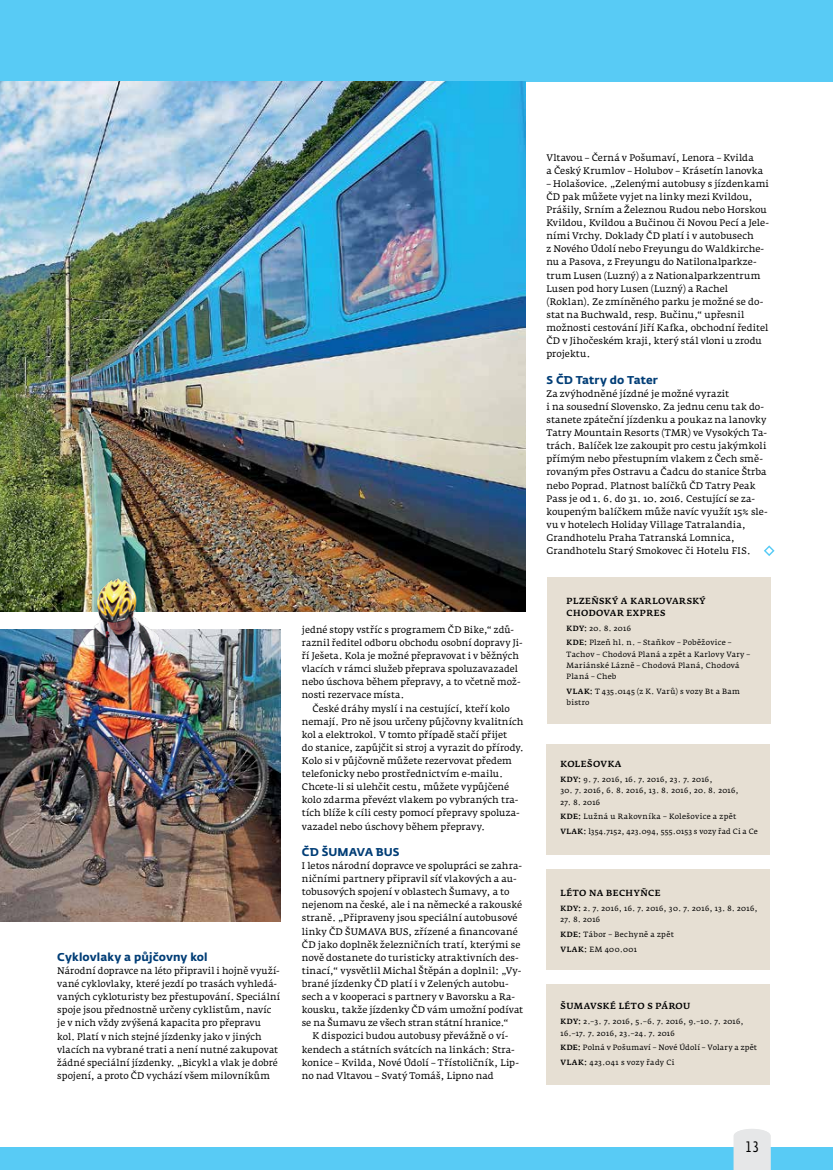
<style>
.page{position:relative;width:833px;height:1170px;background:#fff}
.page>*{position:absolute;margin:0;border:0;box-sizing:border-box;transform-origin:0 0}
.t1{font:15px "CD Fedra Cond Pro";color:#000}
.t2{font:700 11.25px "CD Fedra";letter-spacing:.01em;color:#003d76}
.t3{font:9.38px/13.1px "Fedra Serif A Pro";letter-spacing:.005em;color:#000}
.t4{font:500 8.75px/11.2px "Fedra Serif A Pro";letter-spacing:.055em;color:#000}
.t5{font:7.5px/14.8px "Fedra Serif A Pro";letter-spacing:.04em;color:#000}
.s1{font-weight:500}
</style>
<div class="page">
<div style="left:0;top:1147px;width:833px;height:22px;background:#58cbf5"></div>
<svg style="left:733px;top:1129px;width:37px;height:40px"></svg>
<div style="left:0;top:0;width:833px;height:81px;background:#58cbf5"></div>
<img style="left:0;top:81px;width:525px;height:530px">
<div style="left:546px;top:869px;width:223px;height:100px;background:#e6dfd3"></div>
<div style="left:546px;top:984px;width:223px;height:100px;background:#e6dfd3"></div>
<div style="left:548px;top:577px;width:223px;height:146px;background:#e6dfd3"></div>
<div style="left:546px;top:743px;width:223px;height:111px;background:#e6dfd3"></div>
<img style="left:0;top:551px;width:281px;height:370px">
<svg style="left:764px;top:545px;width:10px;height:11px"></svg>
<p class="t2" style="left:57px;top:949px;width:152px">Cyklovlaky a půjčovny kol</p>
<p class="t3" style="left:57px;top:964px;width:224px">Národní dopravce na léto připravil i hojně využí&shy;vané cyklovlaky, které jezdí po trasách vyhledá&shy;vaných cykloturisty bez přestupování. Speciální spoje jsou přednostně určeny cyklistům, navíc je v nich vždy zvýšená kapacita pro přepravu kol. Platí v nich stejné jízdenky jako v jiných vlacích na vybrané trati a není nutné zakupovat žádné speciální jízdenky. „Bicykl a vlak je dobré spojení, a proto ČD vychází všem milovníkům</p>
<p class="t3" style="left:302px;top:623px;width:222px">jedné stopy vstříc s programem ČD Bike,“ zdů&shy;raznil ředitel odboru obchodu osobní dopravy Ji&shy;ří Ješeta. Kola je možné přepravovat i v běžných vlacích v rámci služeb přeprava spoluzavazadel nebo úschova během přepravy, a to včetně mož&shy;nosti rezervace místa.</p>
<p class="t3" style="left:302px;top:701px;width:224px;text-indent:11px">České dráhy myslí i na cestující, kteří kolo nemají. Pro ně jsou určeny půjčovny kvalitních kol a elektrokol. V tomto případě stačí přijet<br>do stanice, zapůjčit si stroj a vyrazit do přírody.<br>Kolo si v půjčovně můžete rezervovat předem telefonicky nebo prostřednictvím e-mailu.<br>Chcete-li si ulehčit cestu, můžete vypůjčené kolo zdarma převézt vlakem po vybraných tra&shy;tích blíže k cíli cesty pomocí přepravy spoluza&shy;vazadel nebo úschovy během přepravy.</p>
<p class="t2" style="left:302px;top:844px;width:99px">ČD ŠUMAVA BUS</p>
<p class="t3" style="left:302px;top:859px;width:222px">I letos národní dopravce ve spolupráci se zahra-</p>
<p class="t3" style="left:302px;top:872px;width:216px">ničními partnery připravil síť vlakových a au-</p>
<p class="t3" style="left:302px;top:885px;width:209px">tobusových spojení v oblastech Šumavy, a to</p>
<p class="t3" style="left:302px;top:898px;width:222px">nejenom na české, ale i na německé a rakouské</p>
<p class="t3" style="left:302px;top:911px;width:217px">straně. „Připraveny jsou speciální autobusové</p>
<p class="t3" style="left:302px;top:924px;width:217px">linky ČD ŠUMAVA BUS, zřízené a financované</p>
<p class="t3" style="left:302px;top:937px;width:220px">ČD jako doplněk železničních tratí, kterými se</p>
<p class="t3" style="left:302px;top:950px;width:218px">nově dostanete do turisticky atraktivních des-</p>
<p class="t3" style="left:302px;top:964px;width:221px">tinací,“ vysvětlil Michal Štěpán a doplnil: „Vy-</p>
<p class="t3" style="left:302px;top:977px;width:208px">brané jízdenky ČD platí i v Zelených autobu-</p>
<p class="t3" style="left:302px;top:990px;width:215px">sech a v kooperaci s partnery v Bavorsku a Ra-</p>
<p class="t3" style="left:302px;top:1003px;width:223px">kousku, takže jízdenky ČD vám umožní podívat</p>
<p class="t3" style="left:302px;top:1016px;width:208px">se na Šumavu ze všech stran státní hranice.“</p>
<p class="t3" style="left:312px;top:1029px;width:197px">K dispozici budou autobusy převážně o ví-</p>
<p class="t3" style="left:302px;top:1042px;width:214px">kendech a státních svátcích na linkách: Stra-</p>
<p class="t3" style="left:302px;top:1055px;width:219px">konice – Kvilda, Nové Údolí – Třístoličník, Lip-</p>
<p class="t3" style="left:302px;top:1068px;width:193px">no nad Vltavou – Svatý Tomáš, Lipno nad</p>
<p class="t3" style="left:546px;top:151px;width:218px">Vltavou – Černá v Pošumaví, Lenora – Kvilda<br>a Český Krumlov – Holubov – Krásetín lanovka</p>
<p class="t3" style="left:546px;top:177px;width:224px">– Holašovice. „Zelenými autobusy s jízdenkami ČD pak můžete vyjet na linky mezi Kvildou, Prášily, Srním a Železnou Rudou nebo Horskou Kvildou, Kvildou a Bučinou či Novou Pecí a Jele&shy;ními Vrchy. Doklady ČD platí i v autobusech<br>z Nového Údolí nebo Freyungu do Waldkirche&shy;nu a Pasova, z Freyungu do Natilonalparkze&shy;trum Lusen (Luzný) a z Nationalparkzentrum Lusen pod hory Lusen (Luzný) a Rachel (Roklan). Ze zmíněného parku je možné se do&shy;stat na Buchwald, resp. Bučinu,“ upřesnil možnosti cestování Jiří Kafka, obchodní ředitel ČD v Jihočeském kraji, který stál vloni u zrodu projektu.</p>
<p class="t2" style="left:546px;top:372px;width:113px">S ČD Tatry do Tater</p>
<p class="t3" style="left:546px;top:387px;width:223px">Za zvýhodněné jízdné je možné vyrazit<br>i na sousední Slovensko. Za jednu cenu tak do&shy;stanete zpáteční jízdenku a poukaz na lanovky Tatry Mountain Resorts (TMR) ve Vysokých Ta&shy;trách. Balíček lze zakoupit pro cestu jakýmkoli přímým nebo přestupním vlakem z Čech smě&shy;rovaným přes Ostravu a Čadcu do stanice Štrba nebo Poprad. Platnost balíčků ČD Tatry Peak Pass je od 1. 6. do 31. 10. 2016. Cestující se za&shy;koupeným balíčkem může navíc využít 15% sle&shy;vu v hotelech Holiday Village Tatralandia, Grandhotelu Praha Tatranská Lomnica, Grandhotelu Starý Smokovec či Hotelu FIS.</p>
<p class="t4" style="left:566px;top:595px;width:141px">PLZEŇSKÝ A KARLOVARSKÝ<br>CHODOVAR EXPRES</p>
<p class="t5" style="left:566px;top:620px;width:166px"><span class="s1">KDY:</span> 20. 8. 2016<br><span class="s1">KDE:</span> Plzeň hl. n. – Staňkov – Poběžovice –</p>
<p class="t5" style="left:566px;top:648px;width:185px;line-height:11.2px">Tachov – Chodová Planá a zpět a Karlovy Vary –<br>Mariánské Lázně – Chodová Planá, Chodová<br>Planá – Cheb</p>
<p class="t5" style="left:566px;top:685px;width:175px;line-height:11.2px"><span class="s1">VLAK:</span> T 435.0145 (z K. Varů) s vozy Bt a Bam bistro</p>
<p class="t4" style="left:560px;top:758px;width:63px">KOLEŠOVKA</p>
<p class="t5" style="left:560px;top:772px;width:154px"><span class="s1">KDY:</span> 9. 7. 2016, 16. 7. 2016, 23. 7. 2016,</p>
<p class="t5" style="left:560px;top:783px;width:180px">30. 7. 2016, 6. 8. 2016, 13. 8. 2016, 20. 8. 2016,</p>
<p class="t5" style="left:560px;top:794px;width:199px">27. 8. 2016<br><span class="s1">KDE:</span> Lužná u Rakovníka – Kolešovice a zpět<br><span class="s1">VLAK:</span> l354.7152, 423.094, 555.0153 s vozy řad Ci a Ce</p>
<p class="t4" style="left:560px;top:887px;width:101px">LÉTO NA BECHYŇCE</p>
<p class="t5" style="left:560px;top:900px;width:199px"><span class="s1">KDY:</span> 2. 7. 2016, 16. 7. 2016, 30. 7. 2016, 13. 8. 2016,</p>
<p class="t5" style="left:560px;top:912px;width:115px">27. 8. 2016<br><span class="s1">KDE:</span> Tábor – Bechyně a zpět<br><span class="s1">VLAK:</span> EM 400.001</p>
<p class="t4" style="left:560px;top:1000px;width:131px">ŠUMAVSKÉ LÉTO S PÁROU</p>
<p class="t5" style="left:560px;top:1015px;width:185px;line-height:11.2px"><span class="s1">KDY:</span> 2.–3. 7. 2016, 5.–6. 7. 2016, 9.–10. 7. 2016,<br>16.–17. 7. 2016, 23.–24. 7. 2016</p>
<p class="t5" style="left:560px;top:1040px;width:198px"><span class="s1">KDE:</span> Polná v Pošumaví – Nové Údolí – Volary a zpět<br><span class="s1">VLAK:</span> 423.041 s vozy řady Ci</p>
<h1 class="t1" style="left:745px;top:1138px;width:16px">13</h1>
</div>
